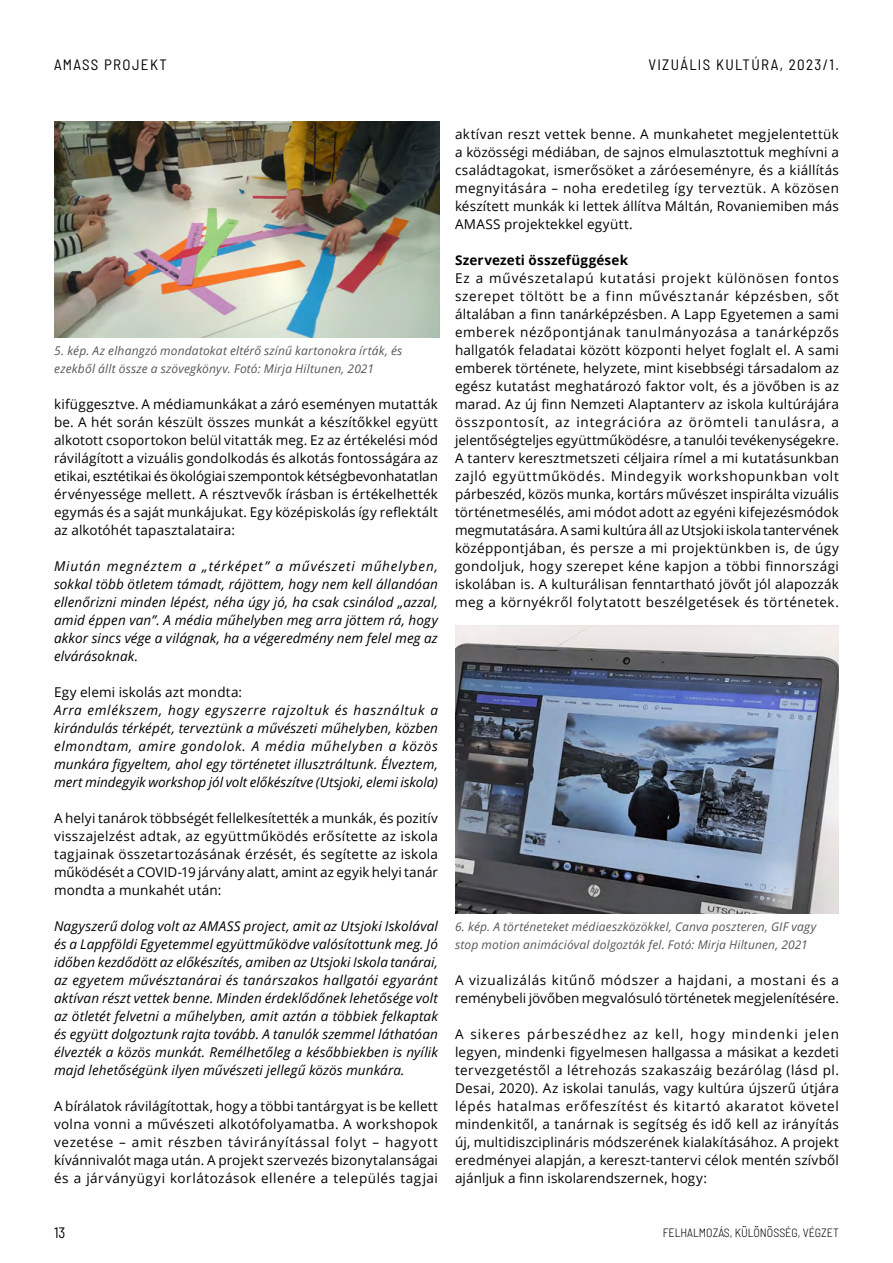
<style>
.page{position:relative;width:893px;height:1263px;background:#fff}
.page>*{position:absolute;margin:0;border:0;box-sizing:border-box;transform-origin:0 0}
.t1{font:semi-condensed 15px "Barlow";letter-spacing:.09em;color:#000}
.t2{font:13.5px/18px "Open Sans";letter-spacing:.015em;color:#000;text-align:justify}
.t3{font:italic 13.5px/18px "Open Sans";letter-spacing:.005em;color:#000;text-align:justify}
.t4{font:700 13.5px "Open Sans";letter-spacing:.015em;color:#000}
.t5{font:italic 12px/18px "Open Sans";letter-spacing:.015em;color:#575756}
.t6{font:300 semi-condensed 12px "Barlow";color:#000}
</style>
<div class="page">
<img style="left:455px;top:625px;width:384px;height:288px">
<img style="left:54px;top:121px;width:385px;height:216px">
<p class="t1" style="left:54px;top:54px;width:114px">AMASS PROJEKT</p>
<p class="t1" style="left:648px;top:54px;width:192px">VIZUÁLIS KULTÚRA, 2023/1.</p>
<p class="t5" style="left:54px;top:341px;width:350px">5. kép. Az elhangzó mondatokat eltérő színű kartonokra írták, és ezekből állt össze a szövegkönyv. Fotó: Mirja Hiltunen, 2021</p>
<p class="t2" style="left:54px;top:395px;width:385px">kifüggesztve. A médiamunkákat a záró eseményen mutatták be. A hét során készült összes munkát a készítőkkel együtt alkotott csoportokon belül vitatták meg. Ez az értékelési mód rávilágított a vizuális gondolkodás és alkotás fontosságára az etikai, esztétikai és ökológiai szempontok kétségbevonhatatlan érvényessége mellett. A résztvevők írásban is értékelhették egymás és a saját munkájukat. Egy középiskolás így reflektált az alkotóhét tapasztalataira:</p>
<p class="t3" style="left:54px;top:557px;width:385px">Miután megnéztem a „térképet” a művészeti műhelyben, sokkal több ötletem támadt, rájöttem, hogy nem kell állandóan ellenőrizni minden lépést, néha úgy jó, ha csak csinálod „azzal, amid éppen van”. A média műhelyben meg arra jöttem rá, hogy akkor sincs vége a világnak, ha a végeredmény nem felel meg az elvárásoknak.</p>
<p class="t2" style="left:54px;top:683px;width:190px">Egy elemi iskolás azt mondta:</p>
<p class="t3" style="left:54px;top:701px;width:385px">Arra emlékszem, hogy egyszerre rajzoltuk és használtuk a kirándulás térképét, terveztünk a művészeti műhelyben, közben elmondtam, amire gondolok. A média műhelyben a közös munkára figyeltem, ahol egy történetet illusztráltunk. Élveztem, mert mindegyik workshop jól volt előkészítve (Utsjoki, elemi iskola)</p>
<p class="t2" style="left:54px;top:809px;width:385px">A helyi tanárok többségét fellelkesítették a munkák, és pozitív visszajelzést adtak, az együttműködés erősítette az iskola tagjainak összetartozásának érzését, és segítette az iskola működését a COVID-19 járvány alatt, amint az egyik helyi tanár mondta a munkahét után:</p>
<p class="t3" style="left:54px;top:917px;width:385px">Nagyszerű dolog volt az AMASS project, amit az Utsjoki Iskolával és a Lappföldi Egyetemmel együttműködve valósítottunk meg. Jó időben kezdődött az előkészítés, amiben az Utsjoki Iskola tanárai, az egyetem művésztanárai és tanárszakos hallgatói egyaránt aktívan részt vettek benne. Minden érdeklődőnek lehetősége volt az ötletét felvetni a műhelyben, amit aztán a többiek felkaptak és együtt dolgoztunk rajta tovább. A tanulók szemmel láthatóan élvezték a közös munkát. Remélhetőleg a későbbiekben is nyílik majd lehetőségünk ilyen művészeti jellegű közös munkára.</p>
<p class="t2" style="left:54px;top:1097px;width:385px">A bírálatok rávilágítottak, hogy a többi tantárgyat is be kellett volna vonni a művészeti alkotófolyamatba. A workshopok vezetése – amit részben távirányítással folyt – hagyott kívánnivalót maga után. A projekt szervezés bizonytalanságai és a járványügyi korlátozások ellenére a település tagjai</p>
<p class="t2" style="left:455px;top:125px;width:385px">aktívan reszt vettek benne. A munkahetet megjelentettük a közösségi médiában, de sajnos elmulasztottuk meghívni a családtagokat, ismerősöket a záróeseményre, és a kiállítás megnyitására – noha eredetileg így terveztük. A közösen készített munkák ki lettek állítva Máltán, Rovaniemiben más AMASS projektekkel együtt.</p>
<p class="t4" style="left:455px;top:250px;width:175px">Szervezeti összefüggések</p>
<p class="t2" style="left:455px;top:269px;width:385px">Ez a művészetalapú kutatási projekt különösen fontos szerepet töltött be a finn művésztanár képzésben, sőt általában a finn tanárképzésben. A Lapp Egyetemen a sami emberek nézőpontjának tanulmányozása a tanárképzős hallgatók feladatai között központi helyet foglalt el. A sami emberek története, helyzete, mint kisebbségi társadalom az egész kutatást meghatározó faktor volt, és a jövőben is az marad. Az új finn Nemzeti Alaptanterv az iskola kultúrájára összpontosít, az integrációra az örömteli tanulásra, a jelentőségteljes együttműködésre, a tanulói tevékenységekre.<br>A tanterv keresztmetszeti céljaira rímel a mi kutatásunkban zajló együttműködés. Mindegyik workshopunkban volt párbeszéd, közös munka, kortárs művészet inspirálta vizuális történetmesélés, ami módot adott az egyéni kifejezésmódok megmutatására. A sami kultúra áll az Utsjoki iskola tantervének középpontjában, és persze a mi projektünkben is, de úgy gondoljuk, hogy szerepet kéne kapjon a többi finnországi iskolában is. A kulturálisan fenntartható jövőt jól alapozzák meg a környékről folytatott beszélgetések és történetek.</p>
<p class="t5" style="left:455px;top:917px;width:363px">6. kép. A történeteket médiaeszközökkel, Canva poszteren, GIF vagy stop motion animációval dolgozták fel. Fotó: Mirja Hiltunen, 2021</p>
<p class="t2" style="left:455px;top:971px;width:385px">A vizualizálás kitűnő módszer a hajdani, a mostani és a reménybeli jövőben megvalósuló történetek megjelenítésére.</p>
<p class="t2" style="left:455px;top:1025px;width:385px">A sikeres párbeszédhez az kell, hogy mindenki jelen legyen, mindenki figyelmesen hallgassa a másikat a kezdeti tervezgetéstől a létrehozás szakaszáig bezárólag (lásd pl.<br>Desai, 2020). Az iskolai tanulás, vagy kultúra újszerű útjára lépés hatalmas erőfeszítést és kitartó akaratot követel mindenkitől, a tanárnak is segítség és idő kell az irányítás új, multidiszciplináris módszerének kialakításához. A projekt eredményei alapján, a kereszt-tantervi célok mentén szívből ajánljuk a finn iskolarendszernek, hogy:</p>
<p class="t1" style="left:54px;top:1221px;width:13px">13</p>
<p class="t6" style="left:663px;top:1224px;width:178px">FELHALMOZÁS, KÜLÖNÖSSÉG, VÉGZET</p>
</div>
